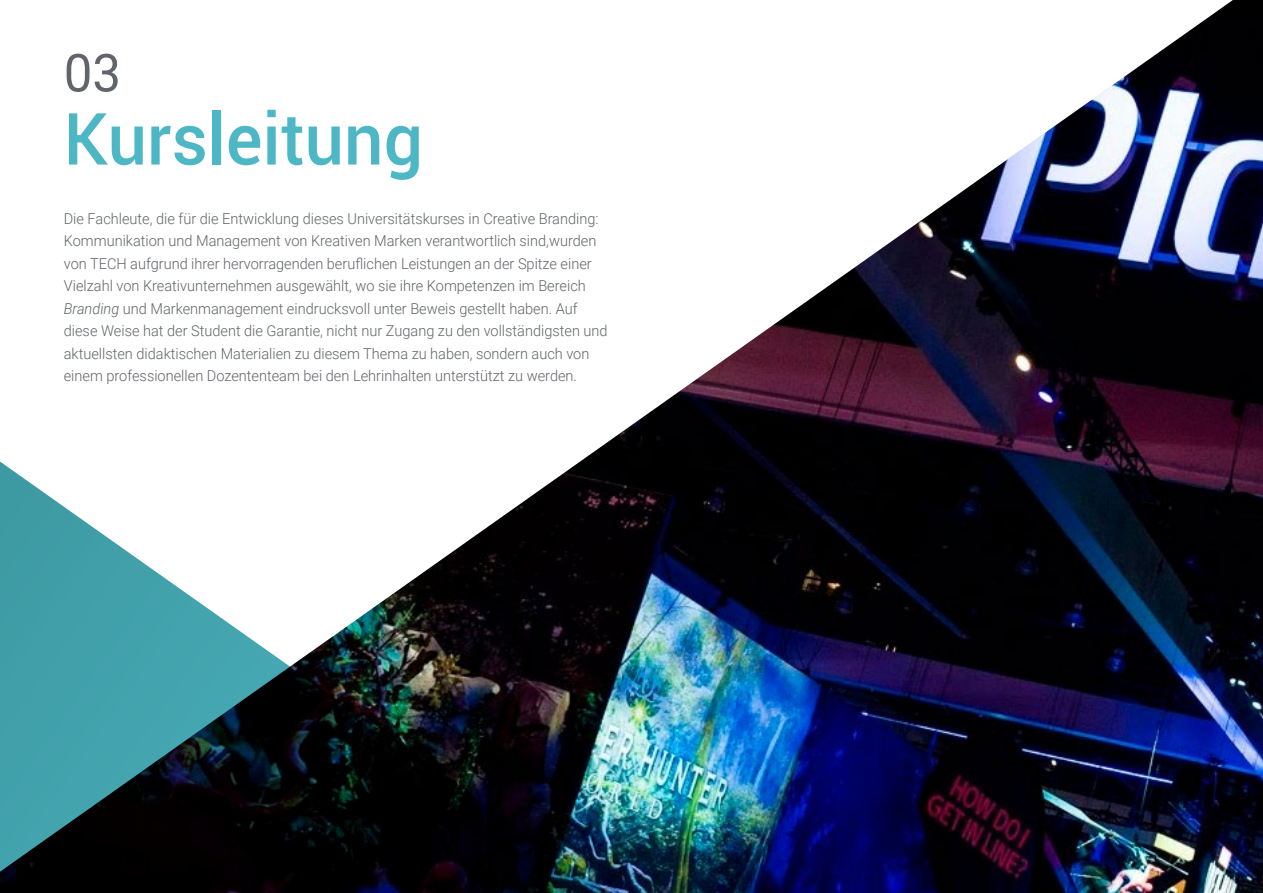
<style>
.page{position:relative;width:1263px;height:893px;background:#fff}
.page>*{position:absolute;margin:0;border:0;box-sizing:border-box;transform-origin:0 0}
.t1{font:500 72px "Roboto";color:#4db7c5}
.t2{font:52.5px "Roboto";color:#61646a}
.t3{font:300 15px/22.5px "Roboto";color:#61646a}
.s1{font-style:italic}
</style>
<div class="page">
<img style="left:602px;top:0;width:661px;height:893px">
<svg style="left:0;top:446px;width:640px;height:447px"></svg>
<h2 class="t2" style="left:64px;top:36px;width:59px">03</h2>
<h1 class="t1" style="left:64px;top:88px;width:361px">Kursleitung</h1>
<p class="t3" style="left:64px;top:207px;width:545px">Die Fachleute, die für die Entwicklung dieses Universitätskurses in Creative Branding:<br>Kommunikation und Management von Kreativen Marken verantwortlich sind,wurden von TECH aufgrund ihrer hervorragenden beruflichen Leistungen an der Spitze einer Vielzahl von Kreativunternehmen ausgewählt, wo sie ihre Kompetenzen im Bereich <span class="s1">Branding</span> und Markenmanagement eindrucksvoll unter Beweis gestellt haben. Auf diese Weise hat der Student die Garantie, nicht nur Zugang zu den vollständigsten und aktuellsten didaktischen Materialien zu diesem Thema zu haben, sondern auch von einem professionellen Dozententeam bei den Lehrinhalten unterstützt zu werden.</p>
</div>
